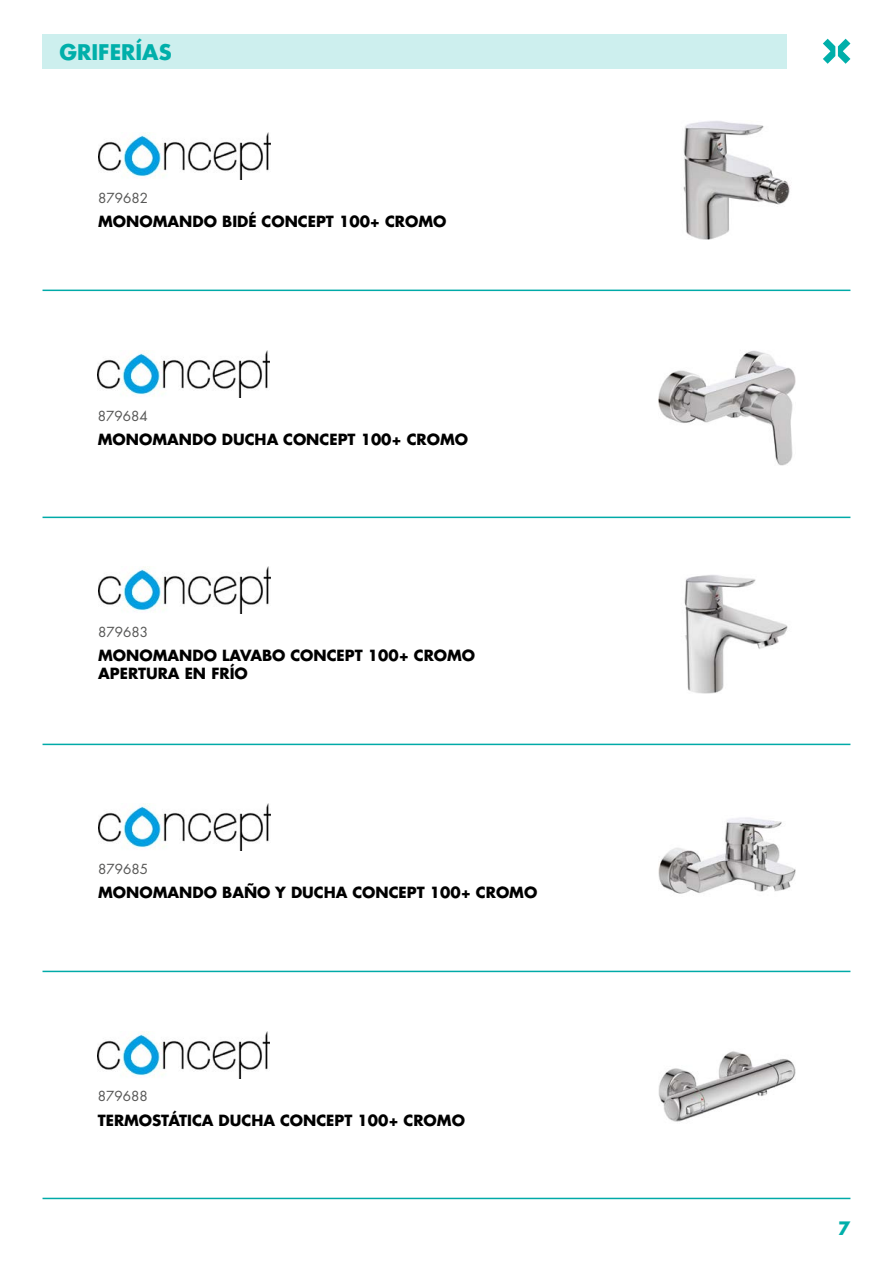
<style>
.page{position:relative;width:893px;height:1263px;background:#fff}
.page>*{position:absolute;margin:0;border:0;box-sizing:border-box;transform-origin:0 0}
.t1{font:700 21px "Futura LT Pro";color:#00afaa}
.t2{font:700 18px "Futura LT Pro";color:#00afaa}
.t3{font:700 15px/18px "Futura LT Pro";color:#000}
.t4{font:13.5px "Futura LT Pro";color:#575756}
</style>
<div class="page">
<svg style="left:823px;top:39px;width:27px;height:25px"></svg>
<img style="left:659px;top:817px;width:136px;height:77px">
<img style="left:98px;top:804px;width:172px;height:47px">
<hr style="left:43px;top:971px;width:807px;height:1px;background:#00aaa8">
<img style="left:659px;top:1051px;width:136px;height:71px">
<img style="left:98px;top:1031px;width:172px;height:47px">
<hr style="left:43px;top:1198px;width:807px;height:1px;background:#00aaa8">
<hr style="left:43px;top:517px;width:807px;height:1px;background:#00aaa8">
<img style="left:659px;top:350px;width:136px;height:116px">
<img style="left:98px;top:351px;width:172px;height:47px">
<img style="left:683px;top:121px;width:108px;height:119px">
<img style="left:98px;top:132px;width:172px;height:48px">
<hr style="left:43px;top:290px;width:807px;height:1px;background:#00aaa8">
<img style="left:98px;top:566px;width:172px;height:48px">
<img style="left:684px;top:575px;width:104px;height:119px">
<hr style="left:43px;top:744px;width:807px;height:1px;background:#00aaa8">
<div style="left:43px;top:34px;width:744px;height:34px;background:#cdefee"></div>
<h1 class="t1" style="left:60px;top:36px;width:114px">GRIFERÍAS</h1>
<p class="t4" style="left:98px;top:188px;width:51px">879682</p>
<p class="t3" style="left:98px;top:212px;width:350px">MONOMANDO BIDÉ CONCEPT 100+ CROMO</p>
<p class="t4" style="left:98px;top:407px;width:51px">879684</p>
<p class="t3" style="left:98px;top:430px;width:372px">MONOMANDO DUCHA CONCEPT 100+ CROMO</p>
<p class="t4" style="left:98px;top:622px;width:51px">879683</p>
<p class="t3" style="left:98px;top:646px;width:379px">MONOMANDO LAVABO CONCEPT 100+ CROMO<br>APERTURA EN FRÍO</p>
<p class="t4" style="left:98px;top:860px;width:51px">879685</p>
<p class="t3" style="left:98px;top:883px;width:441px">MONOMANDO BAÑO Y DUCHA CONCEPT 100+ CROMO</p>
<p class="t4" style="left:98px;top:1087px;width:51px">879688</p>
<p class="t3" style="left:98px;top:1110px;width:369px">TERMOSTÁTICA DUCHA CONCEPT 100+ CROMO</p>
<p class="t2" style="left:838px;top:1215px;width:14px">7</p>
</div>
